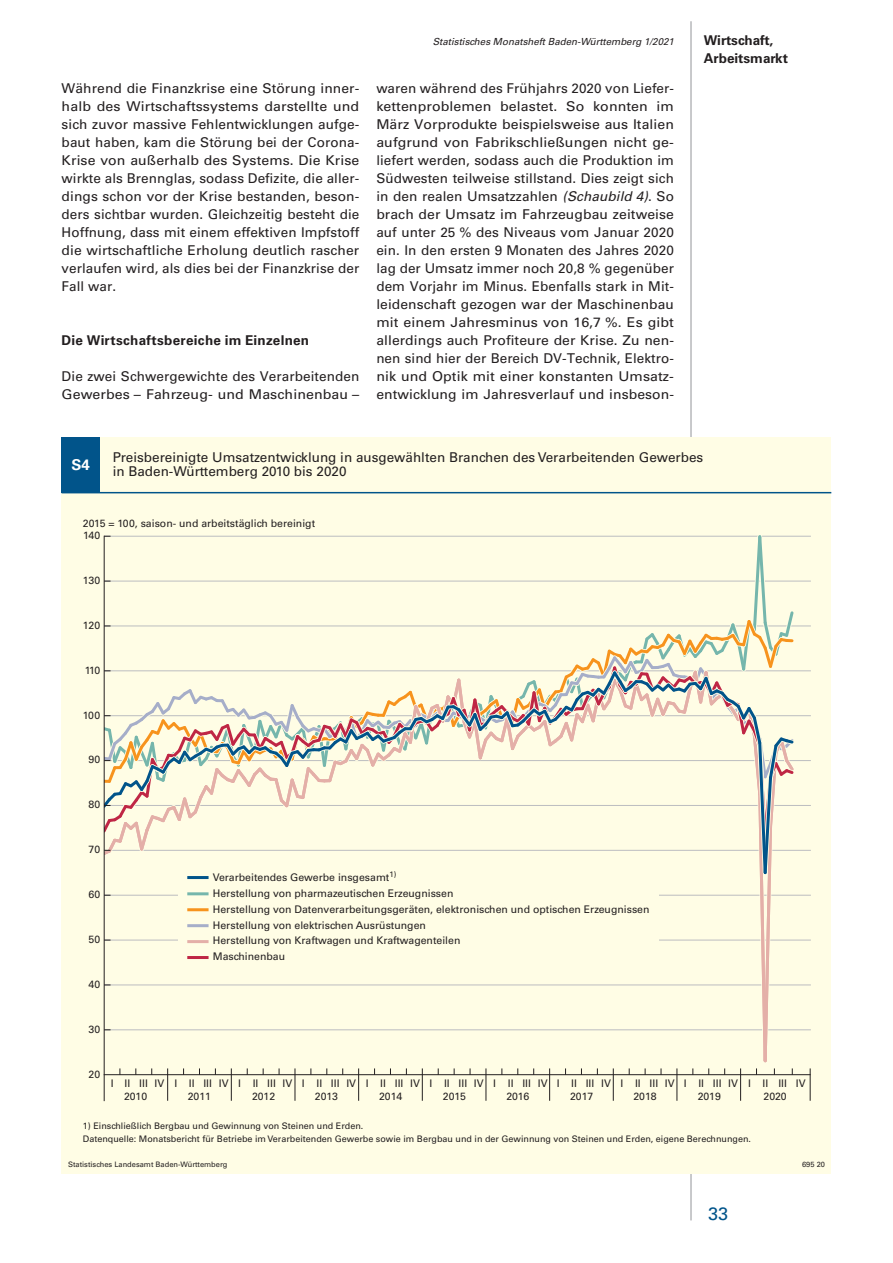
<style>
.page{position:relative;width:893px;height:1263px;background:#fff}
.page>*{position:absolute;margin:0;border:0;box-sizing:border-box;transform-origin:0 0}
.t1{font:18px "Univers";color:#01548a}
.t2{font:700 15px "Univers";color:#fff}
.t3{font:13.5px/18px "Univers";letter-spacing:.005em;color:#231f20;text-align:justify}
.t4{font:700 13.5px/18px "Univers";letter-spacing:.015em;color:#231f20}
.t5{font:10.5px/15.9px "Univers";color:#231f20}
.t6{font:italic 9.75px "Univers";color:#231f20}
.t7{font:9px/13.5px "Univers";color:#231f20}
.t8{font:7.5px "Univers";color:#231f20}
.s1{font-style:italic}
</style>
<div class="page">
<hr style="left:691px;top:21px;width:1px;height:1199px;background:#939598">
<div style="left:62px;top:445px;width:769px;height:728px;background:#fffde5"></div>
<div style="left:62px;top:437px;width:38px;height:56px;background:#01548a"></div>
<hr style="left:104px;top:1029px;width:707px;height:1px;background:#bcbdc0">
<hr style="left:104px;top:985px;width:707px;height:1px;background:#bcbdc0">
<hr style="left:104px;top:940px;width:707px;height:1px;background:#bcbdc0">
<hr style="left:104px;top:895px;width:707px;height:1px;background:#bcbdc0">
<hr style="left:104px;top:850px;width:707px;height:1px;background:#bcbdc0">
<hr style="left:104px;top:805px;width:707px;height:1px;background:#bcbdc0">
<hr style="left:104px;top:760px;width:707px;height:1px;background:#bcbdc0">
<hr style="left:104px;top:715px;width:707px;height:1px;background:#bcbdc0">
<hr style="left:104px;top:670px;width:707px;height:1px;background:#bcbdc0">
<hr style="left:104px;top:626px;width:707px;height:1px;background:#bcbdc0">
<hr style="left:104px;top:581px;width:707px;height:1px;background:#bcbdc0">
<hr style="left:104px;top:536px;width:707px;height:1px;background:#bcbdc0">
<hr style="left:104px;top:1074px;width:706px;height:1px;background:#231f20">
<hr style="left:104px;top:536px;width:1px;height:564px;background:#231f20">
<hr style="left:167px;top:1068px;width:1px;height:33px;background:#231f20">
<hr style="left:231px;top:1068px;width:1px;height:33px;background:#231f20">
<hr style="left:295px;top:1068px;width:1px;height:33px;background:#231f20">
<hr style="left:358px;top:1068px;width:1px;height:33px;background:#231f20">
<hr style="left:422px;top:1068px;width:1px;height:33px;background:#231f20">
<hr style="left:486px;top:1068px;width:1px;height:33px;background:#231f20">
<hr style="left:549px;top:1068px;width:1px;height:33px;background:#231f20">
<hr style="left:613px;top:1068px;width:1px;height:33px;background:#231f20">
<hr style="left:676px;top:1068px;width:1px;height:33px;background:#231f20">
<hr style="left:740px;top:1068px;width:1px;height:33px;background:#231f20">
<svg style="left:104px;top:535px;width:695px;height:540px"></svg>
<hr style="left:810px;top:1068px;width:1px;height:33px;background:#231f20">
<hr style="left:62px;top:492px;width:769px;height:1px;background:#01548a">
<div style="left:178px;top:864px;width:481px;height:107px;background:#fffde5"></div>
<hr style="left:189px;top:892px;width:18px;height:3px;background:#75b6ac">
<hr style="left:189px;top:908px;width:18px;height:3px;background:#f7931d">
<hr style="left:189px;top:924px;width:18px;height:3px;background:#a6aec9">
<hr style="left:189px;top:940px;width:18px;height:3px;background:#e4afa8">
<hr style="left:189px;top:956px;width:18px;height:3px;background:#bf2645">
<hr style="left:189px;top:876px;width:18px;height:3px;background:#01548a">
<p class="t3" style="left:62px;top:79px;width:299px">Während die Finanzkrise eine Störung inner&shy;halb des Wirtschaftssystems darstellte und sich zuvor massive Fehlentwicklungen aufge&shy;baut haben, kam die Störung bei der Corona-Krise von außerhalb des Systems. Die Krise wirkte als Brennglas, sodass Defizite, die aller&shy;dings schon vor der Krise bestanden, beson&shy;ders sichtbar wurden. Gleichzeitig besteht die Hoffnung, dass mit einem effektiven Impfstoff die wirtschaftliche Erholung deutlich rascher verlaufen wird, als dies bei der Finanzkrise der Fall war.</p>
<p class="t4" style="left:62px;top:331px;width:249px">Die Wirtschaftsbereiche im Einzelnen</p>
<p class="t3" style="left:62px;top:367px;width:299px">Die zwei Schwergewichte des Verarbeitenden<br>Gewerbes – Fahrzeug- und Maschinenbau –</p>
<p class="t6" style="left:433px;top:35px;width:243px">Statistisches Monatsheft Baden-Württemberg 1/2021</p>
<p class="t4" style="left:704px;top:31px;width:86px">Wirtschaft,<br>Arbeitsmarkt</p>
<p class="t3" style="left:376px;top:79px;width:299px">waren während des Frühjahrs 2020 von Liefer&shy;kettenproblemen belastet. So konnten im März Vorprodukte beispielsweise aus Italien aufgrund von Fabrikschließungen nicht ge&shy;liefert werden, sodass auch die Produktion im Südwesten teilweise stillstand. Dies zeigt sich in den realen Umsatzzahlen <span class="s1">(Schaubild 4)</span>. So brach der Umsatz im Fahrzeugbau zeitweise auf unter 25 % des Niveaus vom Januar 2020 ein. In den ersten 9 Monaten des Jahres 2020 lag der Umsatz immer noch 20,8 % gegenüber dem Vorjahr im Minus. Ebenfalls stark in Mit&shy;leidenschaft gezogen war der Maschinenbau mit einem Jahresminus von 16,7 %. Es gibt allerdings auch Profiteure der Krise. Zu nen&shy;nen sind hier der Bereich DV-Technik, Elektro&shy;nik und Optik mit einer konstanten Umsatz&shy;entwicklung im Jahresverlauf und insbeson-</p>
<p class="t2" style="left:72px;top:456px;width:20px">S4</p>
<p class="t3" style="left:113px;top:450px;width:592px;line-height:14.2px">Preisbereinigte Umsatzentwicklung in ausgewählten Branchen des Verarbeitenden Gewerbes in Baden-Württemberg 2010 bis 2020</p>
<p class="t5" style="left:83px;top:515px;width:234px">2015 = 100, saison- und arbeitstäglich bereinigt</p>
<p class="t5" style="left:83px;top:527px;width:19px">140</p>
<p class="t5" style="left:83px;top:573px;width:19px">130</p>
<p class="t5" style="left:83px;top:618px;width:19px">120</p>
<p class="t5" style="left:85px;top:662px;width:17px">110</p>
<p class="t5" style="left:83px;top:707px;width:19px">100</p>
<p class="t5" style="left:89px;top:751px;width:13px">90</p>
<p class="t5" style="left:89px;top:797px;width:13px">80</p>
<p class="t5" style="left:89px;top:841px;width:13px">70</p>
<p class="t5" style="left:89px;top:886px;width:13px">60</p>
<p class="t5" style="left:89px;top:931px;width:13px">50</p>
<p class="t5" style="left:89px;top:976px;width:13px">40</p>
<p class="t5" style="left:89px;top:1021px;width:13px">30</p>
<p class="t5" style="left:213px;top:869px;width:185px">Verarbeitendes Gewerbe insgesamt<sup>1)</sup></p>
<p class="t5" style="left:213px;top:885px;width:438px">Herstellung von pharmazeutischen Erzeugnissen<br>Herstellung von Datenverarbeitungsgeräten, elektronischen und optischen Erzeugnissen Herstellung von elektrischen Ausrüstungen<br>Herstellung von Kraftwagen und Kraftwagenteilen<br>Maschinenbau</p>
<p class="t5" style="left:89px;top:1066px;width:13px">20</p>
<p class="t5" style="left:111px;top:1075px;width:696px">I II III IV I II III IV I II III IV I II III IV I II III IV I II III IV I II III IV I II III IV I II III IV I II III IV I II III IV</p>
<p class="t5" style="left:124px;top:1088px;width:25px">2010</p>
<p class="t5" style="left:188px;top:1088px;width:25px">2011</p>
<p class="t5" style="left:252px;top:1088px;width:25px">2012</p>
<p class="t5" style="left:315px;top:1088px;width:25px">2013</p>
<p class="t5" style="left:379px;top:1088px;width:25px">2014</p>
<p class="t5" style="left:443px;top:1088px;width:25px">2015</p>
<p class="t5" style="left:506px;top:1088px;width:25px">2016</p>
<p class="t5" style="left:570px;top:1088px;width:25px">2017</p>
<p class="t5" style="left:633px;top:1088px;width:25px">2018</p>
<p class="t5" style="left:698px;top:1088px;width:25px">2019</p>
<p class="t5" style="left:764px;top:1088px;width:25px">2020</p>
<p class="t7" style="left:83px;top:1119px;width:670px">1) Einschließlich Bergbau und Gewinnung von Steinen und Erden.<br>Datenquelle: Monatsbericht für Betriebe im Verarbeitenden Gewerbe sowie im Bergbau und in der Gewinnung von Steinen und Erden, eigene Berechnungen.</p>
<p class="t8" style="left:68px;top:1160px;width:161px">Statistisches Landesamt Baden-Württemberg</p>
<p class="t8" style="left:802px;top:1160px;width:24px">695 20</p>
<h1 class="t1" style="left:708px;top:1203px;width:22px">33</h1>
</div>
